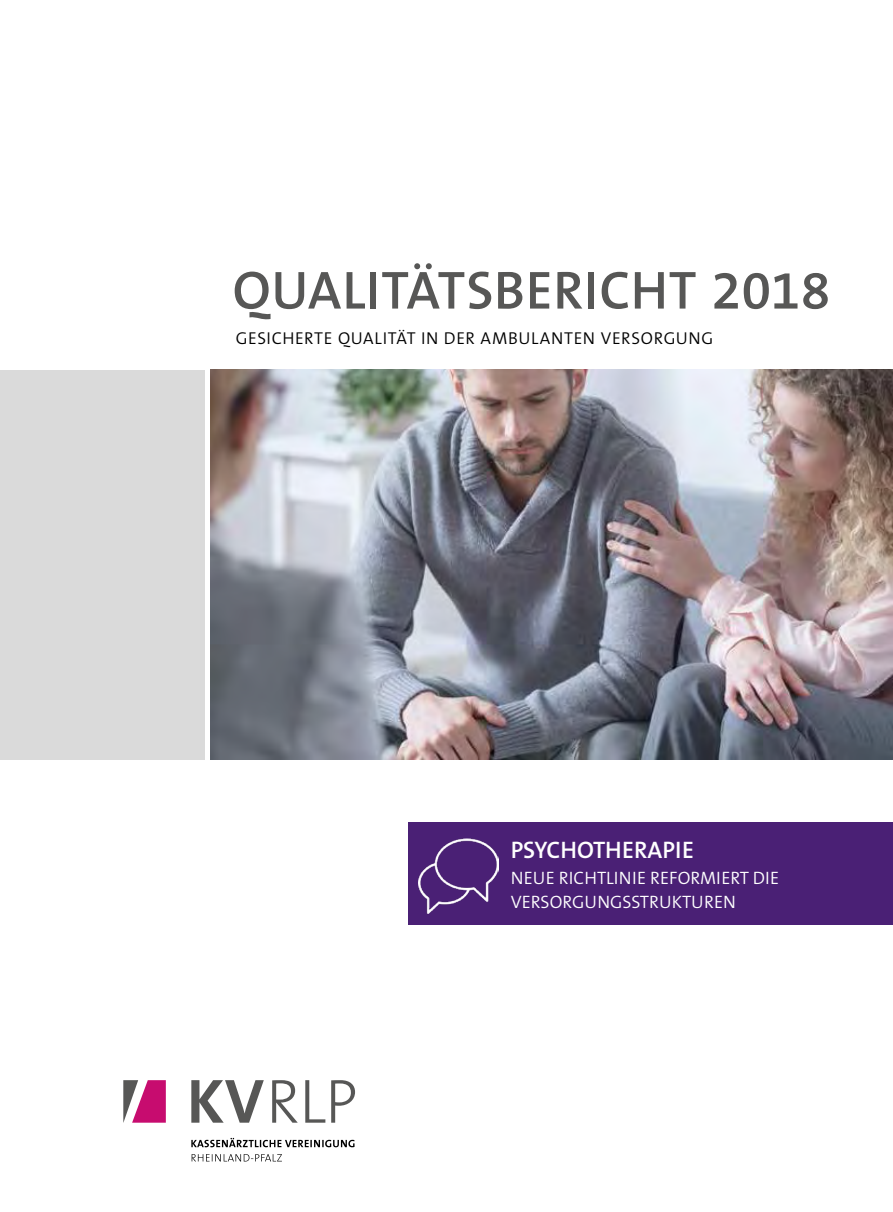
<style>
.page{position:relative;width:893px;height:1212px;background:#fff}
.page>*{position:absolute;margin:0;border:0;box-sizing:border-box;transform-origin:0 0}
.t1{font:600 54px "The Sans B6";letter-spacing:.01em;color:#575756}
.t2{font:600 24px "The Sans B6";color:#fff}
.t3{font:300 18px/24px "The Sans B4";color:#fff}
.t4{font:300 17.25px "The Sans B4";letter-spacing:.035em;color:#000}
</style>
<div class="page">
<svg style="left:123px;top:1080px;width:43px;height:43px"></svg>
<svg style="left:192px;top:1154px;width:90px;height:7px"></svg>
<svg style="left:191px;top:1138px;width:164px;height:9px"></svg>
<svg style="left:331px;top:1080px;width:24px;height:43px"></svg>
<svg style="left:305px;top:1080px;width:20px;height:43px"></svg>
<svg style="left:272px;top:1080px;width:26px;height:43px"></svg>
<svg style="left:191px;top:1080px;width:73px;height:43px"></svg>
<img style="left:211px;top:370px;width:682px;height:389px">
<div style="left:409px;top:823px;width:484px;height:102px;background:#4a2075"></div>
<img style="left:418px;top:838px;width:81px;height:76px">
<div style="left:0;top:370px;width:205px;height:389px;background:#dadada"></div>
<h1 class="t1" style="left:233px;top:262px;width:599px">QUALITÄTSBERICHT 2018</h1>
<p class="t4" style="left:236px;top:330px;width:479px">GESICHERTE QUALITÄT IN DER AMBULANTEN VERSORGUNG</p>
<h2 class="t2" style="left:511px;top:837px;width:185px">PSYCHOTHERAPIE</h2>
<p class="t3" style="left:511px;top:867px;width:270px">NEUE RICHTLINIE REFORMIERT DIE<br>VERSORGUNGSSTRUKTUREN</p>
</div>
